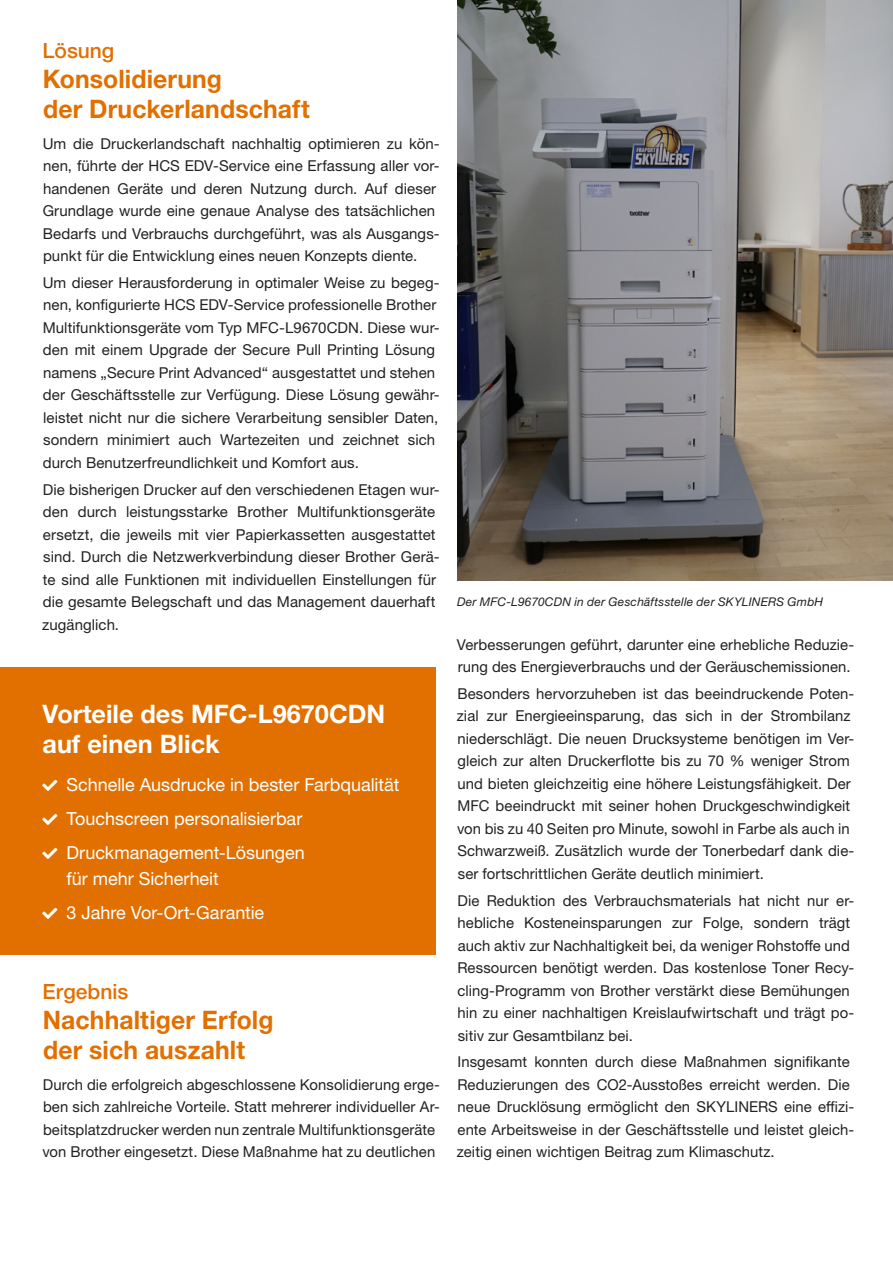
<style>
.page{position:relative;width:893px;height:1263px;background:#fff}
.page>*{position:absolute;margin:0;border:0;box-sizing:border-box;transform-origin:0 0}
.t1{font:700 25.5px/30px "Helvetica Neue LTW1 G";letter-spacing:.005em;color:#e17000}
.t2{font:700 25.5px/30px "Helvetica Neue LTW1 G";color:#fff}
.t3{font:500 21px "Helvetica Neue LTW1 G";color:#e17000}
.t4{font:18px/34px "Helvetica Neue LTW1 G";color:#fff}
.t5{font:15px/22.5px "Helvetica Neue LTW1 G";letter-spacing:.005em;color:#212121}
.t6{font:italic 12px "Helvetica Neue LT Std";letter-spacing:.015em;color:#212121}
</style>
<div class="page">
<div style="left:0;top:667px;width:436px;height:287px;background:#e17000"></div>
<img style="left:457px;top:0;width:436px;height:580px">
<h2 class="t3" style="left:43px;top:37px;width:73px">Lösung</h2>
<h1 class="t1" style="left:43px;top:63px;width:269px">Konsolidierung<br>der Druckerlandschaft</h1>
<p class="t5" style="left:43px;top:132px;width:399px">Um die Druckerlandschaft nachhaltig optimieren zu kön&shy;nen, führte der HCS EDV-Service eine Erfassung aller vor&shy;handenen Geräte und deren Nutzung durch. Auf dieser Grundlage wurde eine genaue Analyse des tatsächlichen Bedarfs und Verbrauchs durchgeführt, was als Ausgangs&shy;punkt für die Entwicklung eines neuen Konzepts diente.</p>
<p class="t5" style="left:43px;top:271px;width:399px">Um dieser Herausforderung in optimaler Weise zu begeg&shy;nen, konfigurierte HCS EDV-Service professionelle Brother Multifunktionsgeräte vom Typ MFC-L9670CDN. Diese wur&shy;den mit einem Upgrade der Secure Pull Printing Lösung namens „Secure Print Advanced“ ausgestattet und stehen der Geschäftsstelle zur Verfügung. Diese Lösung gewähr&shy;leistet nicht nur die sichere Verarbeitung sensibler Daten, sondern minimiert auch Wartezeiten und zeichnet sich durch Benutzerfreundlichkeit und Komfort aus.</p>
<p class="t5" style="left:42px;top:478px;width:399px">Die bisherigen Drucker auf den verschiedenen Etagen wur&shy;den durch leistungsstarke Brother Multifunktionsgeräte ersetzt, die jeweils mit vier Papierkassetten ausgestattet sind. Durch die Netzwerkverbindung dieser Brother Gerä&shy;te sind alle Funktionen mit individuellen Einstellungen für die gesamte Belegschaft und das Management dauerhaft zugänglich.</p>
<h1 class="t2" style="left:43px;top:698px;width:344px">Vorteile des MFC-L9670CDN auf einen Blick</h1>
<p class="t4" style="left:67px;top:767px;width:334px">Schnelle Ausdrucke in bester Farbqualität<br>Touchscreen personalisierbar<br>Druckmanagement-Lösungen</p>
<p class="t4" style="left:67px;top:861px;width:199px">für mehr Sicherheit<br>3 Jahre Vor-Ort-Garantie</p>
<h2 class="t3" style="left:43px;top:979px;width:87px">Ergebnis</h2>
<h1 class="t1" style="left:43px;top:1004px;width:232px">Nachhaltiger Erfolg der sich auszahlt</h1>
<p class="t5" style="left:42px;top:1073px;width:399px">Durch die erfolgreich abgeschlossene Konsolidierung erge&shy;ben sich zahlreiche Vorteile. Statt mehrerer individueller Ar&shy;beitsplatzdrucker werden nun zentrale Multifunktionsgeräte von Brother eingesetzt. Diese Maßnahme hat zu deutlichen</p>
<p class="t6" style="left:457px;top:594px;width:368px">Der MFC-L9670CDN in der Geschäftsstelle der SKYLINERS GmbH</p>
<p class="t5" style="left:457px;top:633px;width:399px">Verbesserungen geführt, darunter eine erhebliche Reduzie&shy;rung des Energieverbrauchs und der Geräuschemissionen.</p>
<p class="t5" style="left:457px;top:682px;width:399px">Besonders hervorzuheben ist das beeindruckende Poten&shy;zial zur Energieeinsparung, das sich in der Strombilanz niederschlägt. Die neuen Drucksysteme benötigen im Ver&shy;gleich zur alten Druckerflotte bis zu 70 % weniger Strom und bieten gleichzeitig eine höhere Leistungsfähigkeit. Der MFC beeindruckt mit seiner hohen Druckgeschwindigkeit von bis zu 40 Seiten pro Minute, sowohl in Farbe als auch in Schwarzweiß. Zusätzlich wurde der Tonerbedarf dank die&shy;ser fortschrittlichen Geräte deutlich minimiert.</p>
<p class="t5" style="left:457px;top:889px;width:398px">Die Reduktion des Verbrauchsmaterials hat nicht nur er&shy;hebliche Kosteneinsparungen zur Folge, sondern trägt auch aktiv zur Nachhaltigkeit bei, da weniger Rohstoffe und Ressourcen benötigt werden. Das kostenlose Toner Recy&shy;cling-Programm von Brother verstärkt diese Bemühungen hin zu einer nachhaltigen Kreislaufwirtschaft und trägt po&shy;sitiv zur Gesamtbilanz bei.</p>
<p class="t5" style="left:457px;top:1050px;width:399px">Insgesamt konnten durch diese Maßnahmen signifikante Reduzierungen des CO2-Ausstoßes erreicht werden. Die neue Drucklösung ermöglicht den SKYLINERS eine effizi&shy;ente Arbeitsweise in der Geschäftsstelle und leistet gleich&shy;zeitig einen wichtigen Beitrag zum Klimaschutz.</p>
</div>
